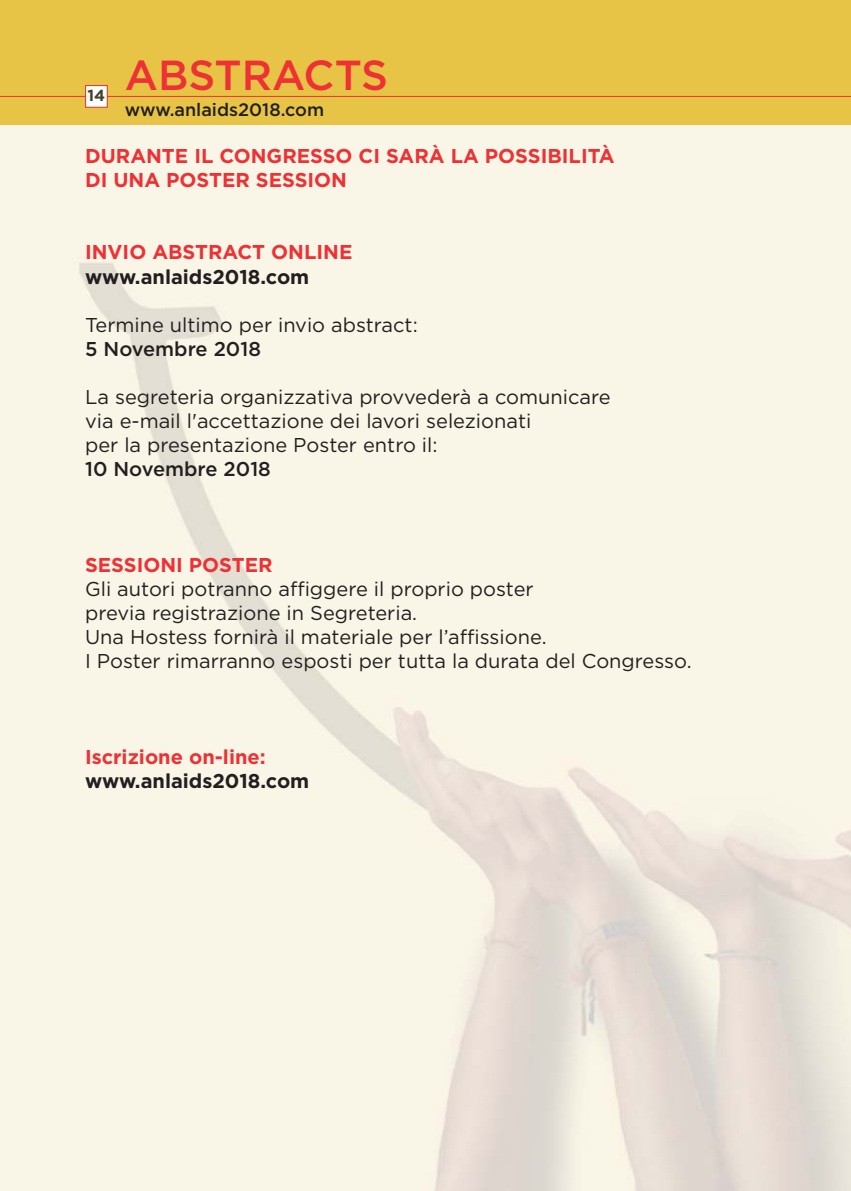
<style>
.page{position:relative;width:851px;height:1191px;background:#fff}
.page>*{position:absolute;margin:0;border:0;box-sizing:border-box;transform-origin:0 0}
.t1{font:500 42px "Gotham";color:#ee3135}
.t2{font:20px/24px "Gotham";color:#231f20}
.t3{font:700 20px/24px "Gotham";color:#ee3135}
.t4{font:700 20px "Gotham";color:#231f20}
.t5{font:500 20px "Gotham";color:#231f20}
.t6{font:500 18px "Gotham";color:#231f20}
.t7{font:700 16px "Gotham";color:#40442a}
</style>
<div class="page">
<div style="left:0;top:0;width:850px;height:125px;background:#e8c446"></div>
<hr style="left:0;top:96px;width:850px;height:1px;background:#ee3135">
<div style="left:86px;top:86px;width:21px;height:21px;background:#fff"></div>
<div style="left:85px;top:85px;width:23px;height:23px;border:1px solid #ee3135"></div>
<p class="t7" style="left:87px;top:90px;width:19px">14</p>
<h1 class="t1" style="left:125px;top:60px;width:265px">ABSTRACTS</h1>
<p class="t6" style="left:125px;top:103px;width:201px">www.anlaids2018.com</p>
<p class="t3" style="left:85px;top:146px;width:531px">DURANTE IL CONGRESSO CI SARÀ LA POSSIBILITÀ<br>DI UNA POSTER SESSION</p>
<p class="t3" style="left:85px;top:242px;width:269px">INVIO ABSTRACT ONLINE</p>
<p class="t4" style="left:85px;top:269px;width:226px">www.anlaids2018.com</p>
<p class="t2" style="left:85px;top:314px;width:334px">Termine ultimo per invio abstract:</p>
<p class="t5" style="left:85px;top:341px;width:177px">5 Novembre 2018</p>
<p class="t2" style="left:85px;top:386px;width:527px">La segreteria organizzativa provvederà a comunicare via e-mail l'accettazione dei lavori selezionati<br>per la presentazione Poster entro il:</p>
<p class="t5" style="left:85px;top:461px;width:187px">10 Novembre 2018</p>
<p class="t3" style="left:85px;top:554px;width:189px">SESSIONI POSTER</p>
<p class="t2" style="left:85px;top:578px;width:608px">Gli autori potranno affiggere il proprio poster<br>previa registrazione in Segreteria.<br>Una Hostess fornirà il materiale per l’affissione.<br>I Poster rimarranno esposti per tutta la durata del Congresso.</p>
<p class="t3" style="left:85px;top:746px;width:182px">Iscrizione on-line:</p>
<p class="t4" style="left:85px;top:773px;width:226px">www.anlaids2018.com</p>
</div>
